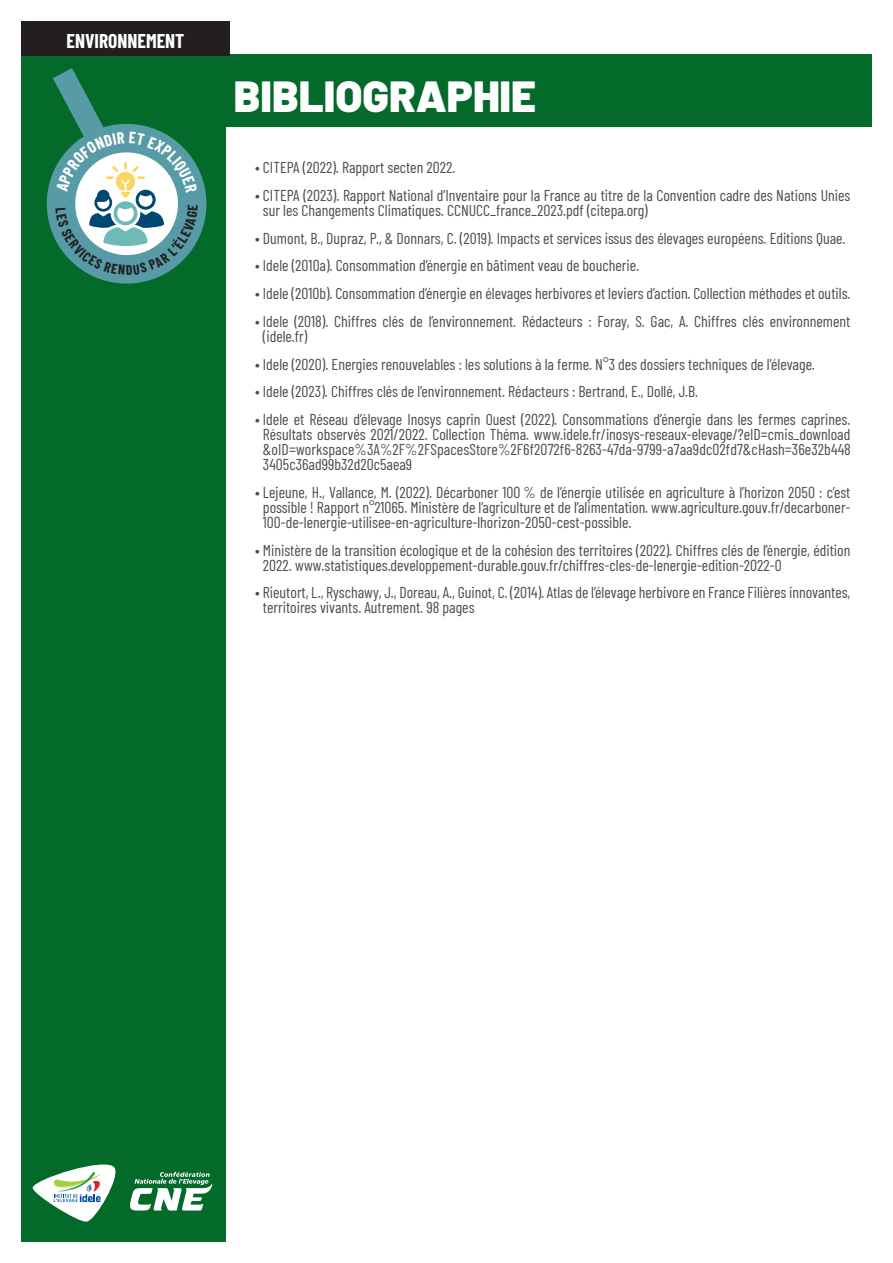
<style>
.page{position:relative;width:893px;height:1263px;background:#fff}
.page>*{position:absolute;margin:0;border:0;box-sizing:border-box;transform-origin:0 0}
.t1{font:900 43.5px "Barlow";color:#fff}
.t2{font:700 19.5px "Barlow Condensed";color:#fff}
.t3{font:15.75px/15px "Barlow Condensed";color:#4b4c4d}
</style>
<div class="page">
<div style="left:21px;top:21px;width:204px;height:1221px;background:#046a29"></div>
<div style="left:47px;top:124px;width:159px;height:160px;border:28px solid #569ba5;border-radius:50%"></div>
<div style="left:225px;top:54px;width:647px;height:72px;background:#046a29"></div>
<div style="left:21px;top:21px;width:209px;height:34px;background:#231f20"></div>
<svg style="left:130px;top:1172px;width:82px;height:38px"></svg>
<svg style="left:33px;top:1164px;width:82px;height:58px"></svg>
<svg style="left:33px;top:55px;width:165px;height:220px"></svg>
<p class="t2" style="left:66px;top:27px;width:119px">ENVIRONNEMENT</p>
<p class="t1" style="left:234px;top:64px;width:304px">BIBLIOGRAPHIE</p>
<p class="t3" style="left:255px;top:159px;width:202px">• CITEPA (2022). Rapport secten 2022.</p>
<p class="t3" style="left:263px;top:187px;width:589px;text-indent:-8px">• CITEPA (2023). Rapport National d’Inventaire pour la France au titre de la Convention cadre des Nations Unies sur les Changements Climatiques. CCNUCC_france_2023.pdf (citepa.org)</p>
<p class="t3" style="left:255px;top:229px;width:592px">• Dumont, B., Dupraz, P., &amp; Donnars, C. (2019). Impacts et services issus des élevages européens. Editions Quae.</p>
<p class="t3" style="left:255px;top:257px;width:385px">• Idele (2010a). Consommation d’énergie en bâtiment veau de boucherie.</p>
<p class="t3" style="left:255px;top:285px;width:597px">• Idele (2010b). Consommation d’énergie en élevages herbivores et leviers d’action. Collection méthodes et outils.</p>
<p class="t3" style="left:263px;top:313px;width:589px;text-indent:-8px">• Idele (2018). Chiffres clés de l’environnement. Rédacteurs : Foray, S. Gac, A. Chiffres clés environnement (idele.fr)</p>
<p class="t3" style="left:255px;top:355px;width:561px">• Idele (2020). Energies renouvelables : les solutions à la ferme. N°3 des dossiers techniques de l'élevage.</p>
<p class="t3" style="left:255px;top:383px;width:444px">• Idele (2023). Chiffres clés de l’environnement. Rédacteurs : Bertrand, E., Dollé, J.B.</p>
<p class="t3" style="left:263px;top:411px;width:589px;text-align:justify;text-indent:-8px">• Idele et Réseau d’élevage Inosys caprin Ouest (2022). Consommations d’énergie dans les fermes caprines.<br>Résultats observés 2021/2022. Collection Théma. www.idele.fr/inosys-reseaux-elevage/?eID=cmis_download &amp;oID=workspace%3A%2F%2FSpacesStore%2F6f2072f6-8263-47da-9799-a7aa9dc02fd7&amp;cHash=36e32b448<br>3405c36ad99b32d20c5aea9</p>
<p class="t3" style="left:263px;top:484px;width:589px;text-align:justify;text-indent:-8px">• Lejeune, H., Vallance, M. (2022). Décarboner 100 % de l’énergie utilisée en agriculture à l’horizon 2050 : c’est possible ! Rapport n°21065. Ministère de l’agriculture et de l’alimentation. www.agriculture.gouv.fr/decarboner-100-de-lenergie-utilisee-en-agriculture-lhorizon-2050-cest-possible.</p>
<p class="t3" style="left:263px;top:541px;width:589px;text-indent:-8px">• Ministère de la transition écologique et de la cohésion des territoires (2022). Chiffres clés de l’énergie, édition<br>2022. www.statistiques.developpement-durable.gouv.fr/chiffres-cles-de-lenergie-edition-2022-0</p>
<p class="t3" style="left:263px;top:584px;width:589px;text-indent:-8px">• Rieutort, L., Ryschawy, J., Doreau, A., Guinot, C. (2014). Atlas de l’élevage herbivore en France Filières innovantes, territoires vivants. Autrement. 98 pages</p>
</div>
